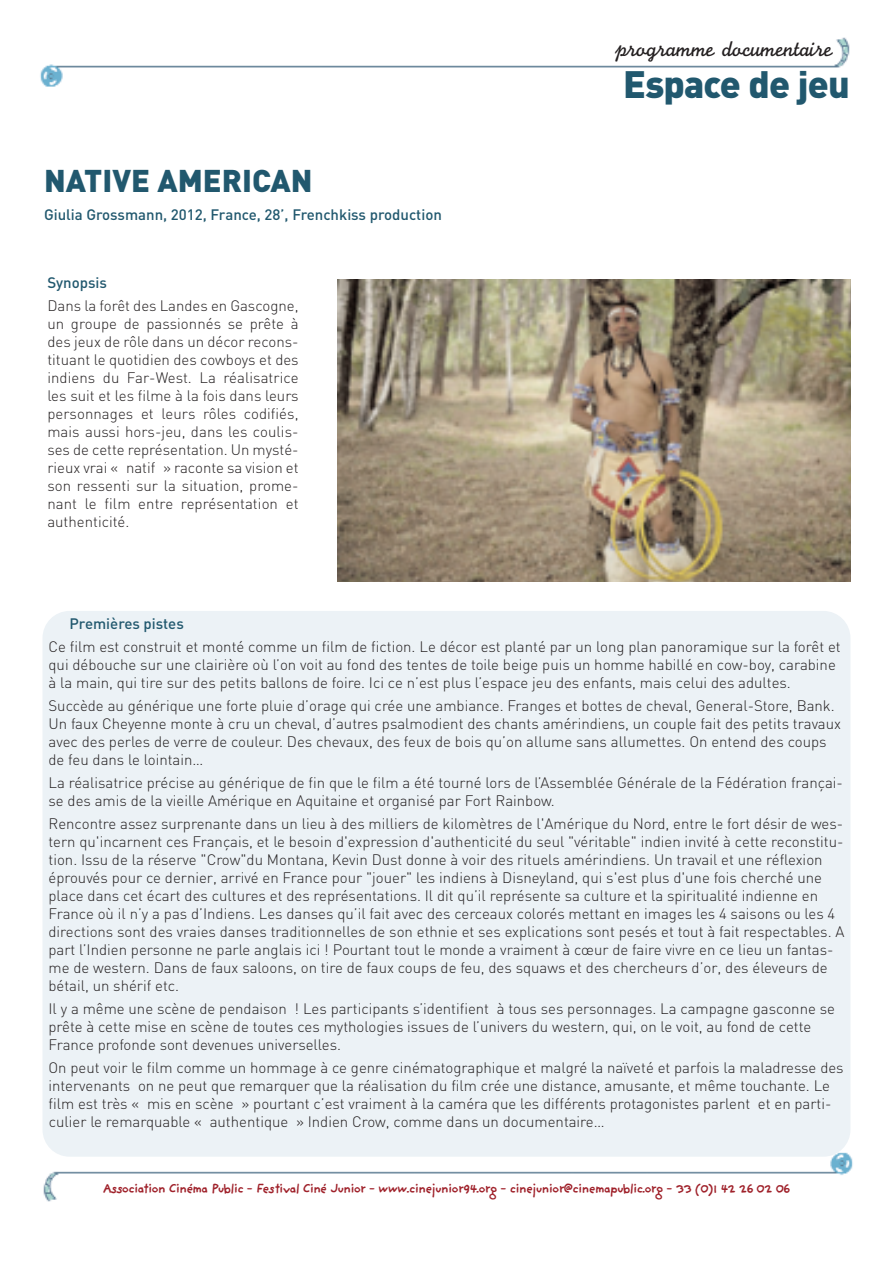
<style>
.page{position:relative;width:893px;height:1263px;background:#fff}
.page>*{position:absolute;margin:0;border:0;box-sizing:border-box;transform-origin:0 0}
.t1{font:900 37.65px "DIN";letter-spacing:-.02em;color:#21586e}
.t2{font:900 31.05px "DIN";color:#21586e}
.t3{font:22.5px "M Monoline Script";letter-spacing:-.015em;color:#231f20}
.t4{font:300 15px/18px "DIN";color:#231f20}
.t5{font:500 15px "DIN";color:#21586e}
.t6{font:700 13.5px "Providence Sans";letter-spacing:-.09em;color:#9f212a}
</style>
<div class="page">
<img style="left:40px;top:37px;width:810px;height:50px">
<img style="left:43px;top:1141px;width:810px;height:61px">
<img style="left:338px;top:280px;width:512px;height:301px">
<div style="left:43px;top:611px;width:807px;height:546px;background:#ecf2f6;border-radius:27px"></div>
<h2 class="t2" style="left:44px;top:160px;width:270px">NATIVE AMERICAN</h2>
<p class="t5" style="left:44px;top:205px;width:399px">Giulia Grossmann, 2012, France, 28’, Frenchkiss production</p>
<p class="t5" style="left:47px;top:273px;width:61px">Synopsis</p>
<p class="t4" style="left:47px;top:297px;width:253px;text-align:justify">Dans la forêt des Landes en Gascogne, un groupe de passionnés se prête à des jeux de rôle dans un décor recons&shy;tituant le quotidien des cowboys et des indiens du Far-West. La réalisatrice les suit et les filme à la fois dans leurs personnages et leurs rôles codifiés, mais aussi hors-jeu, dans les coulis&shy;ses de cette représentation. Un mysté&shy;rieux vrai « natif » raconte sa vision et son ressenti sur la situation, prome&shy;nant le film entre représentation et authenticité.</p>
<h3 class="t3" style="left:615px;top:36px;width:219px">programme documentaire</h3>
<h1 class="t1" style="left:623px;top:59px;width:228px">Espace de jeu</h1>
<p class="t5" style="left:70px;top:614px;width:116px">Premières pistes</p>
<p class="t4" style="left:49px;top:637px;width:794px">Ce film est construit et monté comme un film de fiction. Le décor est planté par un long plan panoramique sur la forêt et qui débouche sur une clairière où l’on voit au fond des tentes de toile beige puis un homme habillé en cow-boy, carabine à la main, qui tire sur des petits ballons de foire. Ici ce n’est plus l’espace jeu des enfants, mais celui des adultes.</p>
<p class="t4" style="left:49px;top:696px;width:794px">Succède au générique une forte pluie d’orage qui crée une ambiance. Franges et bottes de cheval, General-Store, Bank.<br>Un faux Cheyenne monte à cru un cheval, d’autres psalmodient des chants amérindiens, un couple fait des petits travaux avec des perles de verre de couleur. Des chevaux, des feux de bois qu’on allume sans allumettes. On entend des coups de feu dans le lointain…</p>
<p class="t4" style="left:49px;top:773px;width:796px">La réalisatrice précise au générique de fin que le film a été tourné lors de l’Assemblée Générale de la Fédération françai&shy;se des amis de la vieille Amérique en Aquitaine et organisé par Fort Rainbow.</p>
<p class="t4" style="left:49px;top:815px;width:797px">Rencontre assez surprenante dans un lieu à des milliers de kilomètres de l'Amérique du Nord, entre le fort désir de wes&shy;tern qu'incarnent ces Français, et le besoin d'expression d'authenticité du seul "véritable" indien invité à cette reconstitu&shy;tion. Issu de la réserve "Crow"du Montana, Kevin Dust donne à voir des rituels amérindiens. Un travail et une réflexion éprouvés pour ce dernier, arrivé en France pour "jouer" les indiens à Disneyland, qui s'est plus d'une fois cherché une place dans cet écart des cultures et des représentations. Il dit qu’il représente sa culture et la spiritualité indienne en France où il n’y a pas d’Indiens. Les danses qu’il fait avec des cerceaux colorés mettant en images les 4 saisons ou les 4 directions sont des vraies danses traditionnelles de son ethnie et ses explications sont pesés et tout à fait respectables. A part l’Indien personne ne parle anglais ici ! Pourtant tout le monde a vraiment à cœur de faire vivre en ce lieu un fantas&shy;me de western. Dans de faux saloons, on tire de faux coups de feu, des squaws et des chercheurs d’or, des éleveurs de bétail, un shérif etc.</p>
<p class="t4" style="left:49px;top:1000px;width:788px">Il y a même une scène de pendaison ! Les participants s’identifient à tous ses personnages. La campagne gasconne se prête à cette mise en scène de toutes ces mythologies issues de l’univers du western, qui, on le voit, au fond de cette<br>France profonde sont devenues universelles.</p>
<p class="t4" style="left:49px;top:1059px;width:797px">On peut voir le film comme un hommage à ce genre cinématographique et malgré la naïveté et parfois la maladresse des intervenants on ne peut que remarquer que la réalisation du film crée une distance, amusante, et même touchante. Le film est très « mis en scène » pourtant c’est vraiment à la caméra que les différents protagonistes parlent et en parti&shy;culier le remarquable « authentique » Indien Crow, comme dans un documentaire…</p>
<p class="t6" style="left:103px;top:1180px;width:689px">Association Cinéma Public - Festival Ciné Junior - www.cinejunior94.org - cinejunior@cinemapublic.org - 33 (0)1 42 26 02 06</p>
</div>
